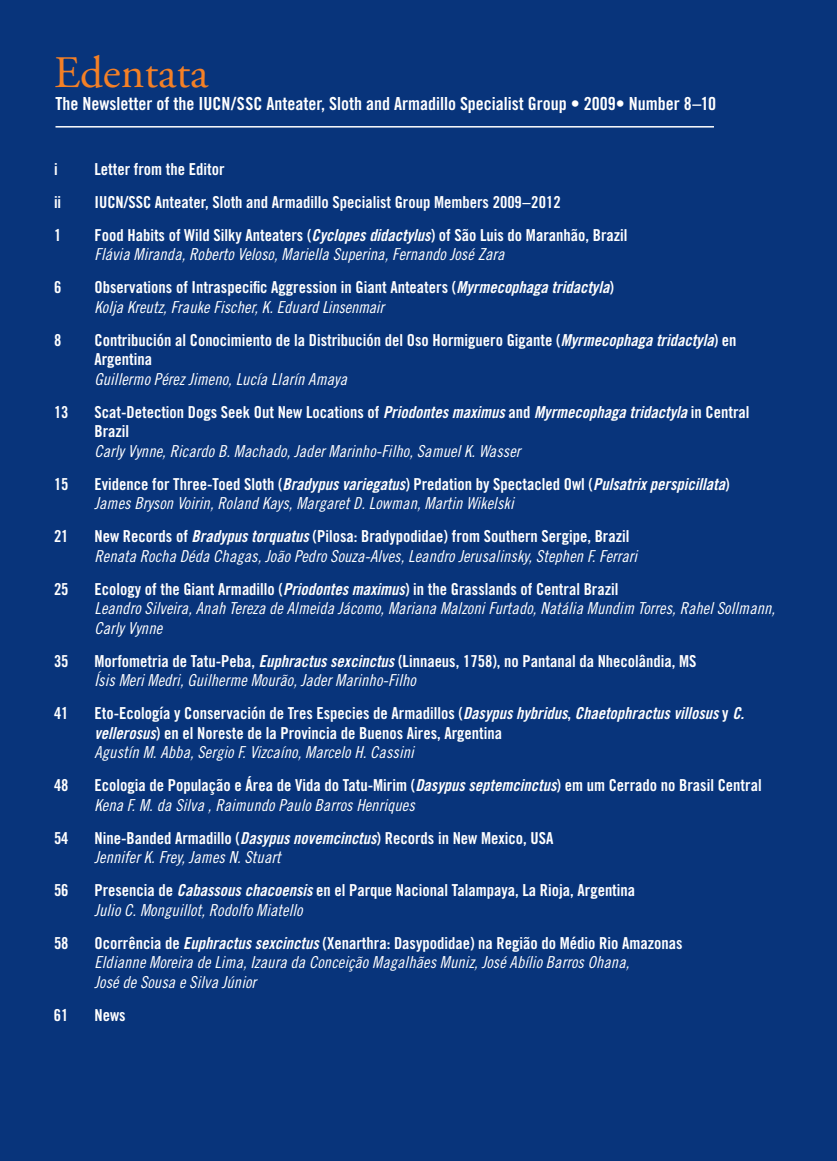
<style>
.page{position:relative;width:837px;height:1161px;background:#08347b}
.page>*{position:absolute;margin:0;border:0;box-sizing:border-box;transform-origin:0 0}
.t1{font:45px "Adobe Garamond Pro";color:#f48026}
.t2{font:18px "Trade Gothic Bold Cond Twenty";color:#fff}
.TOC_article{font:16.5px/19.5px "Trade Gothic Bold Cond Twenty";color:#fff}
.TOC_author{font:16.5px/19.5px "Trade Gothic Cond Eighteen Obl";letter-spacing:.005em;color:#fff}
.s1{font-family:"Trade Gothic Bold Cond Twenty Obl"}
</style>
<div class="page">
<hr style="left:56px;top:126px;width:658px;height:2px;background:#fff">
<p class="t1" style="left:54px;top:45px;width:156px">Edentata</p>
<p class="t2" style="left:56px;top:93px;width:662px">The Newsletter of the IUCN/SSC Anteater, Sloth and Armadillo Specialist Group • 2009• Number 8–10</p>
<p class="TOC_article" style="left:54px;top:159px;width:5px">i</p>
<p class="TOC_article" style="left:95px;top:159px;width:132px">Letter from the Editor</p>
<p class="TOC_article" style="left:54px;top:192px;width:9px">ii</p>
<p class="TOC_article" style="left:95px;top:192px;width:468px">IUCN/SSC Anteater, Sloth and Armadillo Specialist Group Members 2009–2012</p>
<p class="TOC_article" style="left:54px;top:225px;width:9px">1</p>
<p class="TOC_article" style="left:95px;top:225px;width:535px">Food Habits of Wild Silky Anteaters (<span class="s1">Cyclopes didactylus</span>) of São Luis do Maranhão, Brazil</p>
<p class="TOC_author" style="left:94px;top:244px;width:411px">Flávia Miranda, Roberto Veloso, Mariella Superina, Fernando José Zara</p>
<p class="TOC_article" style="left:54px;top:277px;width:9px">6</p>
<p class="TOC_article" style="left:95px;top:277px;width:521px">Observations of Intraspecific Aggression in Giant Anteaters (<span class="s1">Myrmecophaga tridactyla</span>)</p>
<p class="TOC_author" style="left:95px;top:297px;width:291px">Kolja Kreutz, Frauke Fischer, K. Eduard Linsenmair</p>
<p class="TOC_article" style="left:54px;top:330px;width:9px">8</p>
<p class="TOC_article" style="left:94px;top:330px;width:644px">Contribución al Conocimiento de la Distribución del Oso Hormiguero Gigante (<span class="s1">Myrmecophaga tridactyla</span>) en<br>Argentina</p>
<p class="TOC_author" style="left:94px;top:369px;width:254px">Guillermo Pérez Jimeno, Lucía Llarín Amaya</p>
<p class="TOC_article" style="left:54px;top:402px;width:16px">13</p>
<p class="TOC_article" style="left:94px;top:402px;width:657px">Scat-Detection Dogs Seek Out New Locations of <span class="s1">Priodontes maximus</span> and <span class="s1">Myrmecophaga tridactyla</span> in Central<br>Brazil</p>
<p class="TOC_author" style="left:94px;top:441px;width:427px">Carly Vynne, Ricardo B. Machado, Jader Marinho-Filho, Samuel K. Wasser</p>
<p class="TOC_article" style="left:54px;top:474px;width:16px">15</p>
<p class="TOC_article" style="left:95px;top:474px;width:637px">Evidence for Three-Toed Sloth (<span class="s1">Bradypus variegatus</span>) Predation by Spectacled Owl (<span class="s1">Pulsatrix perspicillata</span>)</p>
<p class="TOC_author" style="left:95px;top:493px;width:421px">James Bryson Voirin, Roland Kays, Margaret D. Lowman, Martin Wikelski</p>
<p class="TOC_article" style="left:54px;top:526px;width:16px">21</p>
<p class="TOC_article" style="left:95px;top:526px;width:536px">New Records of <span class="s1">Bradypus torquatus</span> (Pilosa: Bradypodidae) from Southern Sergipe, Brazil</p>
<p class="TOC_author" style="left:94px;top:546px;width:544px">Renata Rocha Déda Chagas, João Pedro Souza-Alves, Leandro Jerusalinsky, Stephen F. Ferrari</p>
<p class="TOC_article" style="left:54px;top:579px;width:16px">25</p>
<p class="TOC_article" style="left:95px;top:579px;width:526px">Ecology of the Giant Armadillo (<span class="s1">Priodontes maximus</span>) in the Grasslands of Central Brazil</p>
<p class="TOC_author" style="left:94px;top:598px;width:682px">Leandro Silveira, Anah Tereza de Almeida Jácomo, Mariana Malzoni Furtado, Natália Mundim Torres, Rahel Sollmann,<br>Carly Vynne</p>
<p class="TOC_article" style="left:54px;top:651px;width:16px">35</p>
<p class="TOC_article" style="left:95px;top:651px;width:604px">Morfometria de Tatu-Peba, <span class="s1">Euphractus sexcinctus</span> (Linnaeus, 1758), no Pantanal da Nhecolândia, MS</p>
<p class="TOC_author" style="left:94px;top:670px;width:323px">Ísis Meri Medri, Guilherme Mourão, Jader Marinho-Filho</p>
<p class="TOC_article" style="left:54px;top:703px;width:16px">41</p>
<p class="TOC_article" style="left:94px;top:703px;width:651px">Eto-Ecología y Conservación de Tres Especies de Armadillos (<span class="s1">Dasypus hybridus</span>, <span class="s1">Chaetophractus villosus</span> y <span class="s1">C. vellerosus</span>) en el Noreste de la Provincia de Buenos Aires, Argentina</p>
<p class="TOC_author" style="left:94px;top:742px;width:321px">Agustín M. Abba, Sergio F. Vizcaíno, Marcelo H. Cassini</p>
<p class="TOC_article" style="left:54px;top:775px;width:16px">48</p>
<p class="TOC_article" style="left:95px;top:775px;width:669px">Ecologia de População e Área de Vida do Tatu-Mirim (<span class="s1">Dasypus septemcinctus</span>) em um Cerrado no Brasil Central</p>
<p class="TOC_author" style="left:94px;top:795px;width:322px">Kena F. M. da Silva , Raimundo Paulo Barros Henriques</p>
<p class="TOC_article" style="left:54px;top:828px;width:16px">54</p>
<p class="TOC_article" style="left:95px;top:828px;width:460px">Nine-Banded Armadillo (<span class="s1">Dasypus novemcinctus</span>) Records in New Mexico, USA</p>
<p class="TOC_author" style="left:94px;top:847px;width:188px">Jennifer K. Frey, James N. Stuart</p>
<p class="TOC_article" style="left:54px;top:880px;width:16px">56</p>
<p class="TOC_article" style="left:95px;top:880px;width:542px">Presencia de <span class="s1">Cabassous chacoensis</span> en el Parque Nacional Talampaya, La Rioja, Argentina</p>
<p class="TOC_author" style="left:94px;top:900px;width:210px">Julio C. Monguillot, Rodolfo Miatello</p>
<p class="TOC_article" style="left:54px;top:933px;width:16px">58</p>
<p class="TOC_article" style="left:95px;top:933px;width:590px">Ocorrência de <span class="s1">Euphractus sexcinctus</span> (Xenarthra: Dasypodidae) na Região do Médio Rio Amazonas</p>
<p class="TOC_author" style="left:94px;top:952px;width:536px">Eldianne Moreira de Lima, Izaura da Conceição Magalhães Muniz, José Abílio Barros Ohana,<br>José de Sousa e Silva Júnior</p>
<p class="TOC_article" style="left:54px;top:1005px;width:16px">61</p>
<p class="TOC_article" style="left:94px;top:1005px;width:33px">News</p>
</div>
